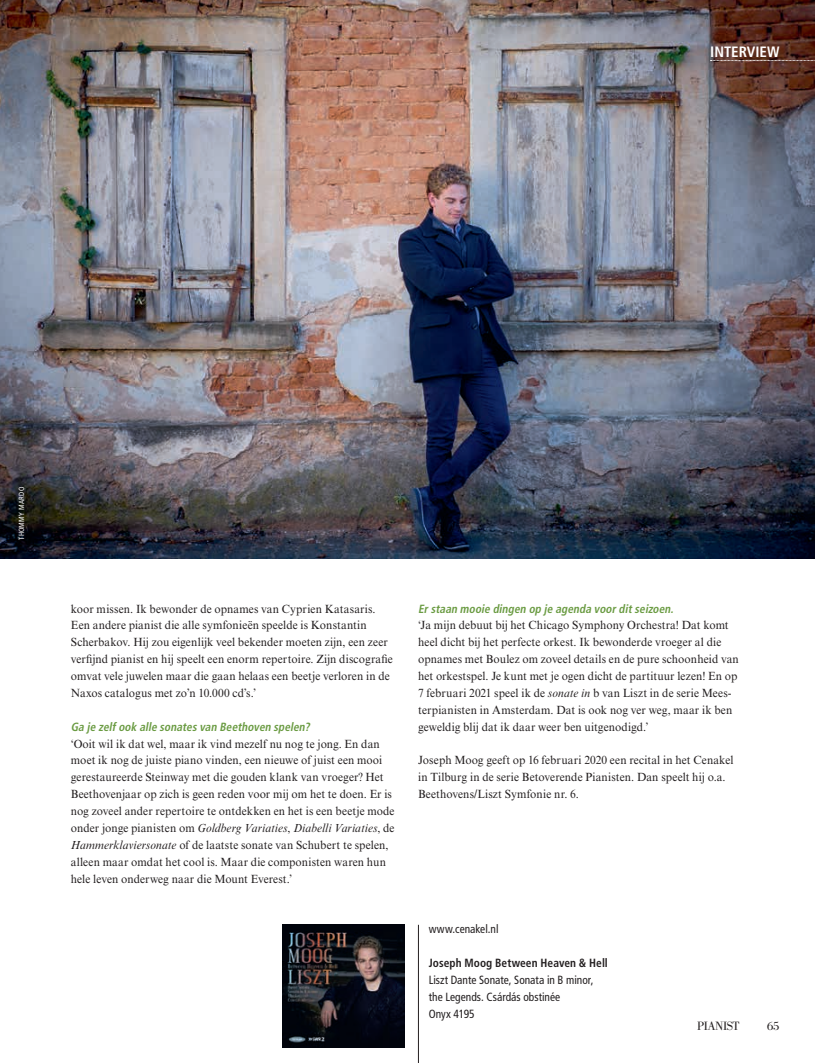
<style>
.page{position:relative;width:815px;height:1063px;background:#fff}
.page>*{position:absolute;margin:0;border:0;box-sizing:border-box;transform-origin:0 0}
.t1{font:700 condensed 15px "Frutiger LT Std";color:#fff}
.t2{font:12.5px "Bodoni Std";letter-spacing:-.04em;color:#231f20}
.t3{font:11.88px/16.9px "Times New Roman MT Std";letter-spacing:.01em;color:#231f20;scale:.96 1}
.t4{font:italic 700 condensed 11.88px "Frutiger LT Std";color:#6a9b42;scale:.96 1}
.t5{font:condensed 11.88px/16.9px "Frutiger LT Std";color:#231f20;scale:.96 1}
.t6{font:700 condensed 11.88px "Frutiger LT Std";letter-spacing:.005em;color:#231f20;scale:.96 1}
.t7{font:condensed 7.5px "Frutiger LT Std";letter-spacing:.025em;color:#fff;scale:.96 1}
.s1{font-style:italic}
</style>
<div class="page">
<img style="left:0;top:0;width:815px;height:558px">
<svg style="left:710px;top:60px;width:105px;height:1px"></svg>
<hr style="left:418px;top:925px;width:1px;height:138px;background:#231f20">
<img style="left:282px;top:925px;width:123px;height:123px">
<p class="t1" style="left:710px;top:43px;width:71px">INTERVIEW</p>
<p class="t7" style="left:17px;top:540px;width:57px;rotate:-90deg">THOMMY MARDO</p>
<p class="t3" style="left:71px;top:600px;width:337px">koor missen. Ik bewonder de opnames van Cyprien Katasaris.<br>Een andere pianist die alle symfonieën speelde is Konstantin Scherbakov. Hij zou eigenlijk veel bekender moeten zijn, een zeer verfijnd pianist en hij speelt een enorm repertoire. Zijn discografie omvat vele juwelen maar die gaan helaas een beetje verloren in de Naxos catalogus met zo’n 10.000 cd’s.’</p>
<p class="t4" style="left:71px;top:720px;width:253px">Ga je zelfook alle sonatesvan Beethoven spelen?</p>
<p class="t3" style="left:71px;top:735px;width:339px">‘Ooit wil ik dat wel, maar ik vind mezelf nu nog te jong. En dan moet ik nog de juiste piano vinden, een nieuwe of juist een mooi gerestaureerde Steinway met die gouden klank van vroeger? Het Beethovenjaar op zich is geen reden voor mij om het te doen. Er is nog zoveel ander repertoire te ontdekken en het is een beetje mode onder jonge pianisten om <span class="s1">Goldberg Variaties</span>, <span class="s1">Diabelli Variaties</span>, de <span class="s1">Hammerklaviersonate</span> of de laatste sonate van Schubert te spelen, alleen maar omdat het cool is. Maar die componisten waren hun hele leven onderweg naar die Mount Everest.’</p>
<p class="t4" style="left:418px;top:601px;width:270px">Erstaan mooie dingen op je agenda voorditseizoen.</p>
<p class="t3" style="left:418px;top:617px;width:336px">‘Ja mijn debuut bij het Chicago Symphony Orchestra! Dat komt heel dicht bij het perfecte orkest. Ik bewonderde vroeger al die opnames met Boulez om zoveel details en de pure schoonheid van het orkestspel. Je kunt met je ogen dicht de partituur lezen! En op 7 februari 2021 speel ik de <span class="s1">sonate in</span> b van Liszt in de serie Mees&shy;terpianisten in Amsterdam. Dat is ook nog ver weg, maar ik ben geweldig blij dat ik daar weer ben uitgenodigd.’</p>
<p class="t3" style="left:418px;top:752px;width:330px">Joseph Moog geeft op 16 februari 2020 een recital in het Cenakel in Tilburg in de serie Betoverende Pianisten. Dan speelt hij o.a.<br>Beethovens/Liszt Symfonie nr. 6.</p>
<p class="t5" style="left:429px;top:921px;width:74px">www.cenakel.nl</p>
<p class="t6" style="left:429px;top:956px;width:188px">Joseph Moog Between Heaven &amp; Hell</p>
<p class="t5" style="left:429px;top:971px;width:173px">Liszt Dante Sonate, Sonata in B minor, the Legends. Csárdás obstinée<br>Onyx 4195</p>
<p class="t2" style="left:697px;top:1019px;width:44px">PIANIST</p>
<p class="t2" style="left:767px;top:1019px;width:14px">65</p>
</div>
